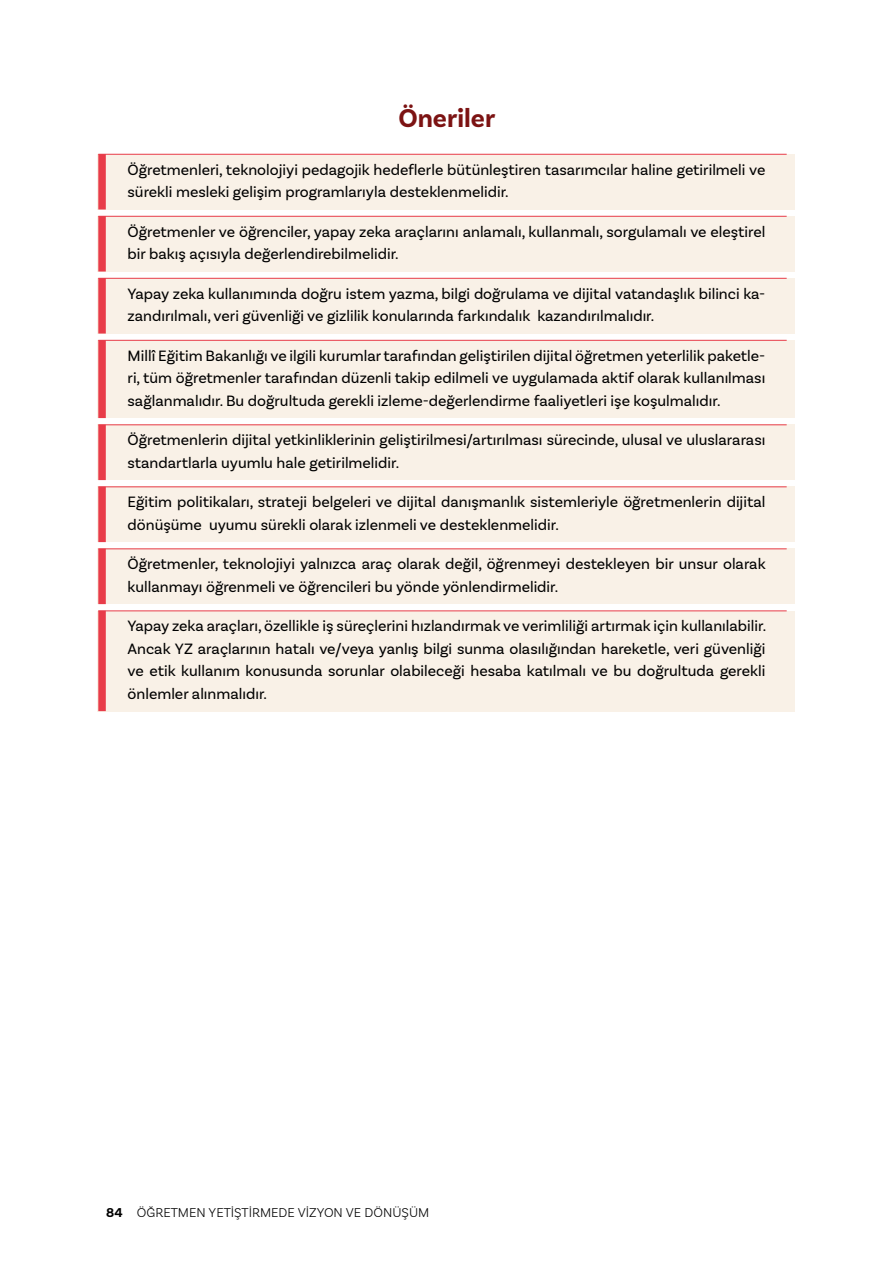
<style>
.page{position:relative;width:893px;height:1263px;background:#fff}
.page>*{position:absolute;margin:0;border:0;box-sizing:border-box;transform-origin:0 0}
.t1{font:700 27px "Basic Sans";color:#7c1313}
.t2{font:15.75px/22.5px "Basic Sans";color:#000}
.t3{font:300 13.5px "Basic Sans";color:#000}
.s1{font-weight:700}
</style>
<div class="page">
<div style="left:98px;top:154px;width:697px;height:56px;background:#f9f1e7"></div>
<div style="left:98px;top:154px;width:8px;height:56px;background:#e83c49"></div>
<hr style="left:98px;top:154px;width:689px;height:1px;background:#e83c49">
<div style="left:98px;top:216px;width:697px;height:56px;background:#f9f1e7"></div>
<div style="left:98px;top:216px;width:8px;height:56px;background:#e83c49"></div>
<hr style="left:98px;top:216px;width:689px;height:1px;background:#e83c49">
<div style="left:98px;top:278px;width:697px;height:56px;background:#f9f1e7"></div>
<div style="left:98px;top:278px;width:8px;height:56px;background:#e83c49"></div>
<hr style="left:98px;top:278px;width:689px;height:1px;background:#e83c49">
<div style="left:98px;top:340px;width:697px;height:78px;background:#f9f1e7"></div>
<div style="left:98px;top:340px;width:8px;height:78px;background:#e83c49"></div>
<hr style="left:98px;top:340px;width:689px;height:1px;background:#e83c49">
<div style="left:98px;top:425px;width:697px;height:55px;background:#f9f1e7"></div>
<div style="left:98px;top:425px;width:8px;height:55px;background:#e83c49"></div>
<hr style="left:98px;top:425px;width:689px;height:1px;background:#e83c49">
<div style="left:98px;top:487px;width:697px;height:55px;background:#f9f1e7"></div>
<div style="left:98px;top:487px;width:8px;height:55px;background:#e83c49"></div>
<hr style="left:98px;top:487px;width:689px;height:1px;background:#e83c49">
<div style="left:98px;top:549px;width:697px;height:55px;background:#f9f1e7"></div>
<div style="left:98px;top:549px;width:8px;height:55px;background:#e83c49"></div>
<hr style="left:98px;top:549px;width:689px;height:1px;background:#e83c49">
<div style="left:98px;top:611px;width:697px;height:100px;background:#f9f1e7"></div>
<div style="left:98px;top:611px;width:8px;height:100px;background:#e83c49"></div>
<hr style="left:98px;top:611px;width:689px;height:1px;background:#e83c49">
<h1 class="t1" style="left:398px;top:101px;width:98px">Öneriler</h1>
<p class="t2" style="left:128px;top:158px;width:639px">Öğretmenleri, teknolojiyi pedagojik hedeflerle bütünleştiren tasarımcılar haline getirilmeli ve sürekli mesleki gelişim programlarıyla desteklenmelidir.</p>
<p class="t2" style="left:128px;top:220px;width:639px">Öğretmenler ve öğrenciler, yapay zeka araçlarını anlamalı, kullanmalı, sorgulamalı ve eleştirel bir bakış açısıyla değerlendirebilmelidir.</p>
<p class="t2" style="left:128px;top:282px;width:639px">Yapay zeka kullanımında doğru istem yazma, bilgi doğrulama ve dijital vatandaşlık bilinci ka&shy;zandırılmalı, veri güvenliği ve gizlilik konularında farkındalık kazandırılmalıdır.</p>
<p class="t2" style="left:128px;top:344px;width:639px;text-align:justify">Millî Eğitim Bakanlığı ve ilgili kurumlar tarafından geliştirilen dijital öğretmen yeterlilik paketle&shy;ri, tüm öğretmenler tarafından düzenli takip edilmeli ve uygulamada aktif olarak kullanılması sağlanmalıdır. Bu doğrultuda gerekli izleme-değerlendirme faaliyetleri işe koşulmalıdır.</p>
<p class="t2" style="left:128px;top:428px;width:639px">Öğretmenlerin dijital yetkinliklerinin geliştirilmesi/artırılması sürecinde, ulusal ve uluslararası standartlarla uyumlu hale getirilmelidir.</p>
<p class="t2" style="left:128px;top:490px;width:639px">Eğitim politikaları, strateji belgeleri ve dijital danışmanlık sistemleriyle öğretmenlerin dijital dönüşüme uyumu sürekli olarak izlenmeli ve desteklenmelidir.</p>
<p class="t2" style="left:128px;top:552px;width:640px">Öğretmenler, teknolojiyi yalnızca araç olarak değil, öğrenmeyi destekleyen bir unsur olarak kullanmayı öğrenmeli ve öğrencileri bu yönde yönlendirmelidir.</p>
<p class="t2" style="left:128px;top:615px;width:640px;text-align:justify">Yapay zeka araçları, özellikle iş süreçlerini hızlandırmak ve verimliliği artırmak için kullanılabilir.<br>Ancak YZ araçlarının hatalı ve/veya yanlış bilgi sunma olasılığından hareketle, veri güvenliği ve etik kullanım konusunda sorunlar olabileceği hesaba katılmalı ve bu doğrultuda gerekli önlemler alınmalıdır.</p>
<p class="t3" style="left:106px;top:1204px;width:325px"><span class="s1">84</span> ÖĞRETMEN YETİŞTİRMEDE VİZYON VE DÖNÜŞÜM</p>
</div>
